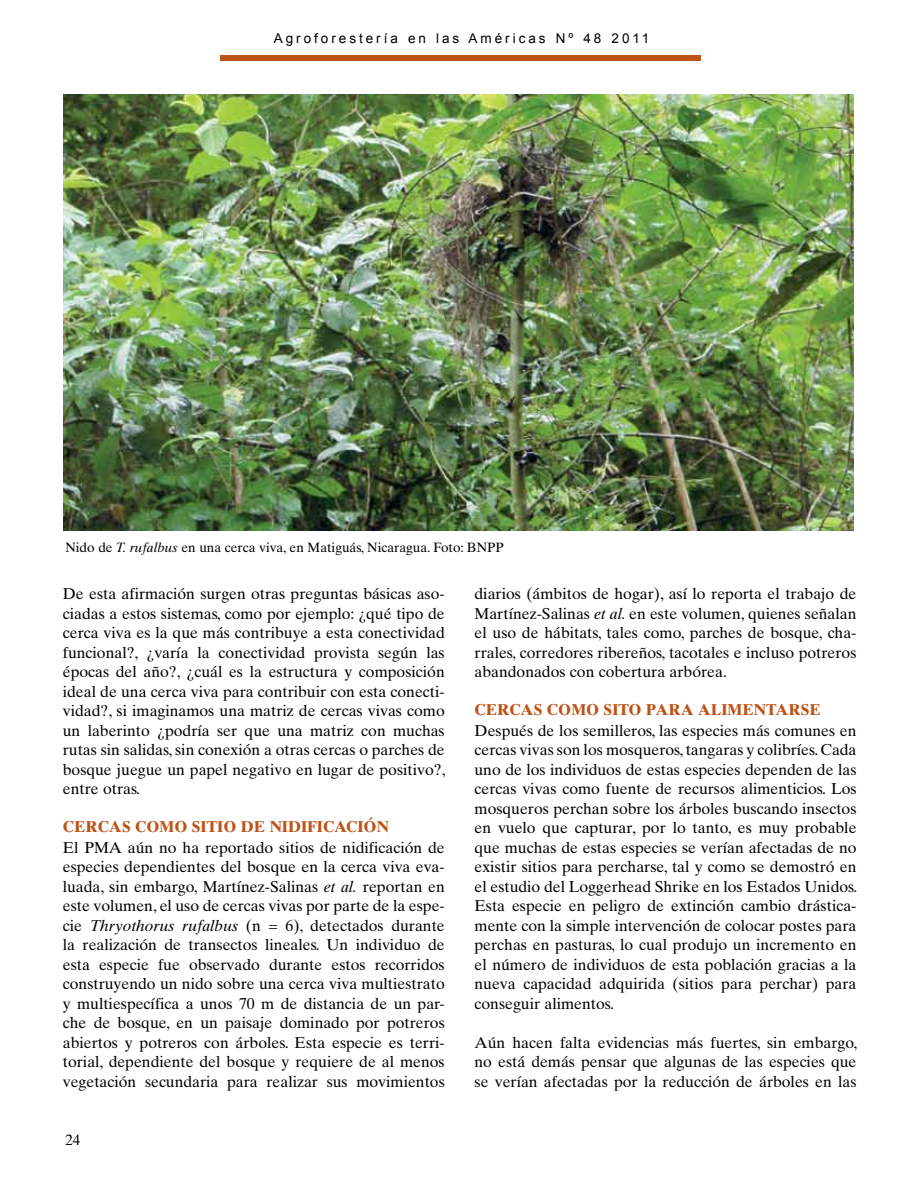
<style>
.page{position:relative;width:918px;height:1179px;background:#fff}
.page>*{position:absolute;margin:0;border:0;box-sizing:border-box;transform-origin:0 0}
.t1{font:15.75px/19.5px "Times Ten";color:#000;text-align:justify}
.t2{font:700 15.75px "Times Ten";color:#be5317}
.t3{font:15px "Times Ten";color:#000}
.t4{font:13.5px "Times Ten";color:#000}
.t5{font:13.5px "Arial";letter-spacing:.22em;color:#000}
.s1{font-style:italic}
</style>
<div class="page">
<div style="left:220px;top:55px;width:480px;height:5px;background:#be5317"></div>
<img style="left:64px;top:94px;width:789px;height:437px">
<p class="t5" style="left:274px;top:29px;width:377px">Agroforestería en las Américas Nº 48 2011</p>
<p class="t4" style="left:65px;top:540px;width:440px">Nido de <span class="s1">T. rufalbus</span> en una cerca viva, en Matiguás, Nicaragua. Foto: BNPP</p>
<p class="t1" style="left:63px;top:584px;width:384px">De esta afirmación surgen otras preguntas básicas aso&shy;ciadas a estos sistemas, como por ejemplo: ¿qué tipo de cerca viva es la que más contribuye a esta conectividad funcional?, ¿varía la conectividad provista según las épocas del año?, ¿cuál es la estructura y composición ideal de una cerca viva para contribuir con esta conecti&shy;vidad?, si imaginamos una matriz de cercas vivas como un laberinto ¿podría ser que una matriz con muchas rutas sin salidas, sin conexión a otras cercas o parches de bosque juegue un papel negativo en lugar de positivo?, entre otras.</p>
<p class="t2" style="left:63px;top:817px;width:24px">CERCAS</p>
<p class="t2" style="left:135px;top:817px;width:66px">COMO SITI</p>
<p class="t2" style="left:223px;top:817px;width:69px">O DE NIDIFICACI</p>
<p class="t2" style="left:364px;top:817px;width:27px">ÓN</p>
<p class="t1" style="left:63px;top:837px;width:384px">El PMA aún no ha reportado sitios de nidificación de especies dependientes del bosque en la cerca viva eva&shy;luada, sin embargo, Martínez-Salinas <span class="s1">et al.</span> reportan en este volumen, el uso de cercas vivas por parte de la espe&shy;cie <span class="s1">Thryothorus rufalbus</span> (n = 6), detectados durante la realización de transectos lineales. Un individuo de esta especie fue observado durante estos recorridos construyendo un nido sobre una cerca viva multiestrato y multiespecífica a unos 70 m de distancia de un par&shy;che de bosque, en un paisaje dominado por potreros abiertos y potreros con árboles. Esta especie es terri&shy;torial, dependiente del bosque y requiere de al menos vegetación secundaria para realizar sus movimientos</p>
<p class="t3" style="left:65px;top:1131px;width:16px">24</p>
<p class="t1" style="left:475px;top:584px;width:383px">diarios (ámbitos de hogar), así lo reporta el trabajo de Martínez-Salinas <span class="s1">et al.</span> en este volumen, quienes señalan el uso de hábitats, tales como, parches de bosque, cha&shy;rrales, corredores ribereños, tacotales e incluso potreros abandonados con cobertura arbórea.</p>
<p class="t2" style="left:475px;top:700px;width:24px">CERCAS</p>
<p class="t2" style="left:547px;top:700px;width:112px">COMO SITO PARA</p>
<p class="t2" style="left:698px;top:700px;width:12px">ALIME</p>
<p class="t2" style="left:754px;top:700px;width:25px">NTARSE</p>
<p class="t1" style="left:475px;top:720px;width:384px">Después de los semilleros, las especies más comunes en cercas vivas son los mosqueros, tangaras y colibríes. Cada uno de los individuos de estas especies dependen de las cercas vivas como fuente de recursos alimenticios. Los mosqueros perchan sobre los árboles buscando insectos en vuelo que capturar, por lo tanto, es muy probable que muchas de estas especies se verían afectadas de no existir sitios para percharse, tal y como se demostró en el estudio del Loggerhead Shrike en los Estados Unidos.<br>Esta especie en peligro de extinción cambio drástica&shy;mente con la simple intervención de colocar postes para perchas en pasturas, lo cual produjo un incremento en el número de individuos de esta población gracias a la nueva capacidad adquirida (sitios para perchar) para conseguir alimentos.</p>
<p class="t1" style="left:475px;top:1032px;width:384px">Aún hacen falta evidencias más fuertes, sin embargo, no está demás pensar que algunas de las especies que se verían afectadas por la reducción de árboles en las</p>
</div>
